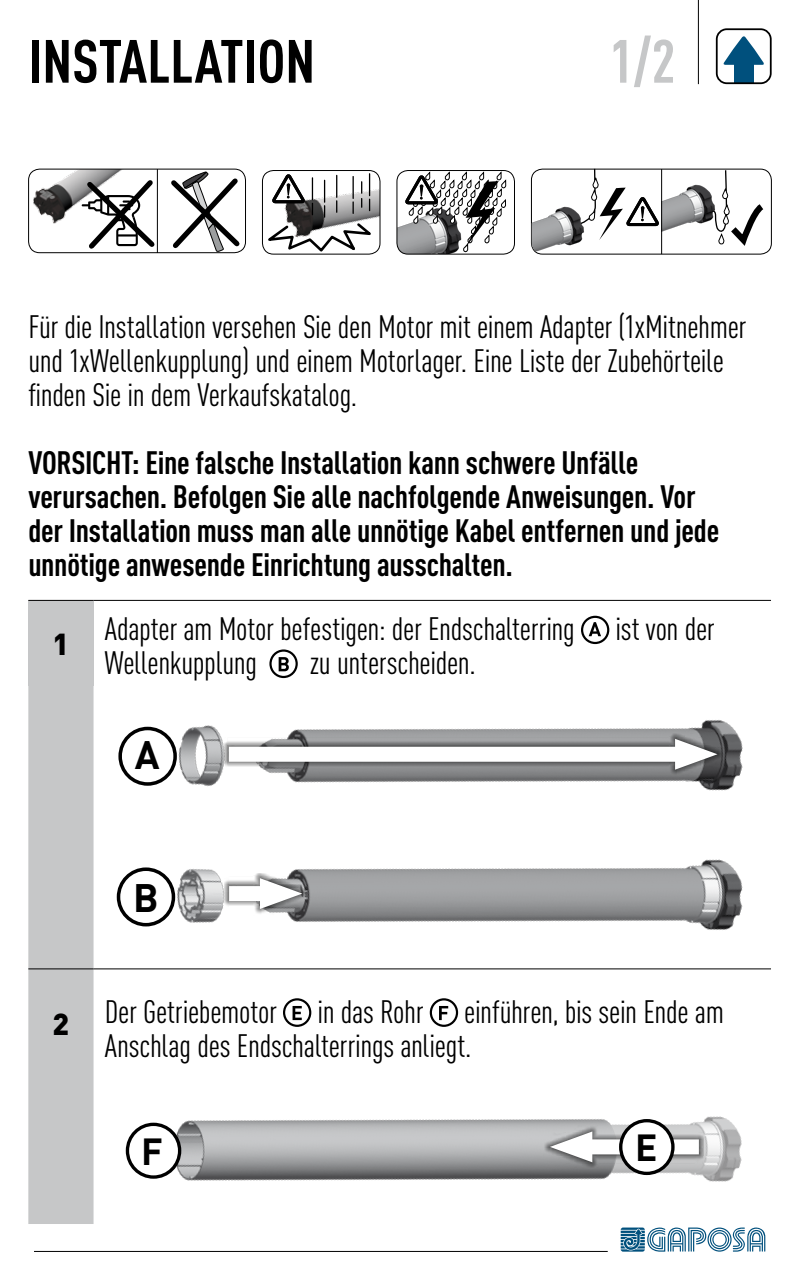
<style>
.page{position:relative;width:800px;height:1280px;background:#fff}
.page>*{position:absolute;margin:0;border:0;box-sizing:border-box;transform-origin:0 0}
.t1{font:700 condensed 60px "DIN Pro";color:#000}
.t2{font:700 condensed 60px "DIN Pro";color:#c6c7c8}
.t3{font:700 39.3px "DIN Pro";color:#000}
.t4{font:700 37.3px "DIN Pro";color:#000}
.t5{font:condensed 32px/34px "DIN Pro";letter-spacing:-.01em;color:#000}
.t6{font:700 condensed 32px/34px "DIN Pro";letter-spacing:-.01em;color:#000}
.t7{font:900 30px "DIN Pro";color:#000}
</style>
<div class="page">
<svg style="left:621px;top:1228px;width:144px;height:24px"></svg>
<hr style="left:34px;top:1251px;width:574px;height:1px;background:#000">
<hr style="left:698px;top:0;width:1px;height:84px;background:#000">
<div style="left:734px;top:58px;width:20px;height:25px;background:#00507d"></div>
<svg style="left:723px;top:36px;width:41px;height:29px"></svg>
<div style="left:716px;top:28px;width:56px;height:56px;border:2px solid #000;border-radius:10px"></div>
<img style="left:31px;top:169px;width:89px;height:55px">
<div style="left:28px;top:169px;width:218px;height:84px;border:1px solid #000;border-radius:11px"></div>
<div style="left:531px;top:169px;width:241px;height:85px;border:1px solid #000;border-radius:11px"></div>
<svg style="left:710px;top:169px;width:61px;height:75px"></svg>
<img style="left:532px;top:205px;width:59px;height:49px">
<img style="left:662px;top:184px;width:60px;height:52px">
<hr style="left:661px;top:169px;width:1px;height:85px;background:#000">
<hr style="left:157px;top:169px;width:1px;height:84px;background:#000">
<div style="left:262px;top:170px;width:118px;height:84px;border:1px solid #000;border-radius:11px"></div>
<svg style="left:262px;top:171px;width:116px;height:84px"></svg>
<img style="left:397px;top:225px;width:8px;height:29px">
<div style="left:397px;top:170px;width:118px;height:84px;border:1px solid #000;border-radius:11px"></div>
<svg style="left:403px;top:171px;width:105px;height:81px"></svg>
<svg style="left:578px;top:168px;width:84px;height:72px"></svg>
<svg style="left:166px;top:172px;width:78px;height:81px"></svg>
<svg style="left:82px;top:175px;width:77px;height:79px"></svg>
<div style="left:28px;top:600px;width:66px;height:85px;background:#c6c7c8"></div>
<div style="left:28px;top:685px;width:66px;height:539px;background:#c6c7c8"></div>
<hr style="left:94px;top:969px;width:677px;height:1px;background:#000">
<hr style="left:94px;top:600px;width:677px;height:1px;background:#000">
<hr style="left:28px;top:600px;width:66px;height:1px;background:#000">
<hr style="left:28px;top:969px;width:66px;height:1px;background:#000">
<svg style="left:582px;top:617px;width:26px;height:26px"></svg>
<div style="left:581px;top:616px;width:28px;height:28px;border:2px solid #000;border-radius:50%"></div>
<svg style="left:589px;top:622px;width:12px;height:14px"></svg>
<svg style="left:271px;top:651px;width:26px;height:26px"></svg>
<div style="left:269px;top:649px;width:29px;height:29px;border:2px solid #000;border-radius:50%"></div>
<svg style="left:279px;top:657px;width:10px;height:14px"></svg>
<div style="left:118px;top:727px;width:59px;height:59px;border:4px solid #000;border-radius:50%"></div>
<img style="left:167px;top:720px;width:576px;height:71px">
<svg style="left:224px;top:734px;width:500px;height:42px;background:#8c8d8f"></svg>
<div style="left:229px;top:747px;width:463px;height:15px;background:#fff"></div>
<svg style="left:675px;top:739px;width:43px;height:31px"></svg>
<div style="left:117px;top:867px;width:58px;height:59px;border:4px solid #000;border-radius:50%"></div>
<img style="left:175px;top:859px;width:568px;height:71px">
<svg style="left:224px;top:873px;width:85px;height:42px"></svg>
<div style="left:229px;top:886px;width:47px;height:15px;background:#fff"></div>
<svg style="left:260px;top:878px;width:42px;height:31px"></svg>
<svg style="left:284px;top:999px;width:26px;height:27px"></svg>
<div style="left:283px;top:998px;width:28px;height:29px;border:2px solid #000;border-radius:50%"></div>
<svg style="left:293px;top:1006px;width:9px;height:14px"></svg>
<svg style="left:431px;top:999px;width:26px;height:27px"></svg>
<div style="left:430px;top:998px;width:28px;height:29px;border:2px solid #000;border-radius:50%"></div>
<svg style="left:439px;top:1006px;width:9px;height:14px"></svg>
<img style="left:125px;top:1116px;width:617px;height:66px">
<svg style="left:544px;top:1125px;width:160px;height:42px;background:#a5a6a7"></svg>
<div style="left:576px;top:1139px;width:123px;height:15px;background:#fff"></div>
<svg style="left:550px;top:1131px;width:42px;height:31px"></svg>
<div style="left:621px;top:1121px;width:52px;height:52px;background:#fff;border-radius:50%"></div>
<div style="left:619px;top:1119px;width:56px;height:56px;border:3px solid #000;border-radius:50%"></div>
<div style="left:127px;top:1124px;width:53px;height:53px;background:#fff;border-radius:50%"></div>
<div style="left:126px;top:1123px;width:55px;height:56px;border:3px solid #000;border-radius:50%"></div>
<h1 class="t1" style="left:28px;top:25px;width:288px">INSTALLATION</h1>
<h1 class="t2" style="left:609px;top:25px;width:67px">1/2</h1>
<p class="t5" style="left:28px;top:309px;width:719px">Für die Installation versehen Sie den Motor mit einem Adapter (1xMitnehmer und 1xWellenkupplung) und einem Motorlager. Eine Liste der Zubehörteile finden Sie in dem Verkaufskatalog.</p>
<p class="t6" style="left:28px;top:445px;width:693px">VORSICHT: Eine falsche Installation kann schwere Unfälle verursachen. Befolgen Sie alle nachfolgende Anweisungen. Vor der Installation muss man alle unnötige Kabel entfernen und jede unnötige anwesende Einrichtung ausschalten.</p>
<p class="t7" style="left:53px;top:623px;width:18px">1</p>
<p class="t5" style="left:105px;top:612px;width:471px">Adapter am Motor befestigen: der Endschalterring</p>
<p class="t5" style="left:616px;top:612px;width:101px">ist von der</p>
<p class="t5" style="left:105px;top:646px;width:154px">Wellenkupplung</p>
<p class="t5" style="left:310px;top:646px;width:167px">zu unterscheiden.</p>
<p class="t3" style="left:135px;top:728px;width:26px">A</p>
<p class="t3" style="left:133px;top:871px;width:27px">B</p>
<p class="t5" style="left:53px;top:994px;width:226px"><sub>2</sub> Der Getriebemotor</p>
<p class="t5" style="left:318px;top:994px;width:107px">in das Rohr</p>
<p class="t5" style="left:105px;top:994px;width:621px;text-indent:359px">einführen, bis sein Ende am<br>Anschlag des Endschalterrings anliegt.</p>
<p class="t4" style="left:141px;top:1126px;width:23px">F</p>
<p class="t4" style="left:635px;top:1122px;width:24px">E</p>
</div>
